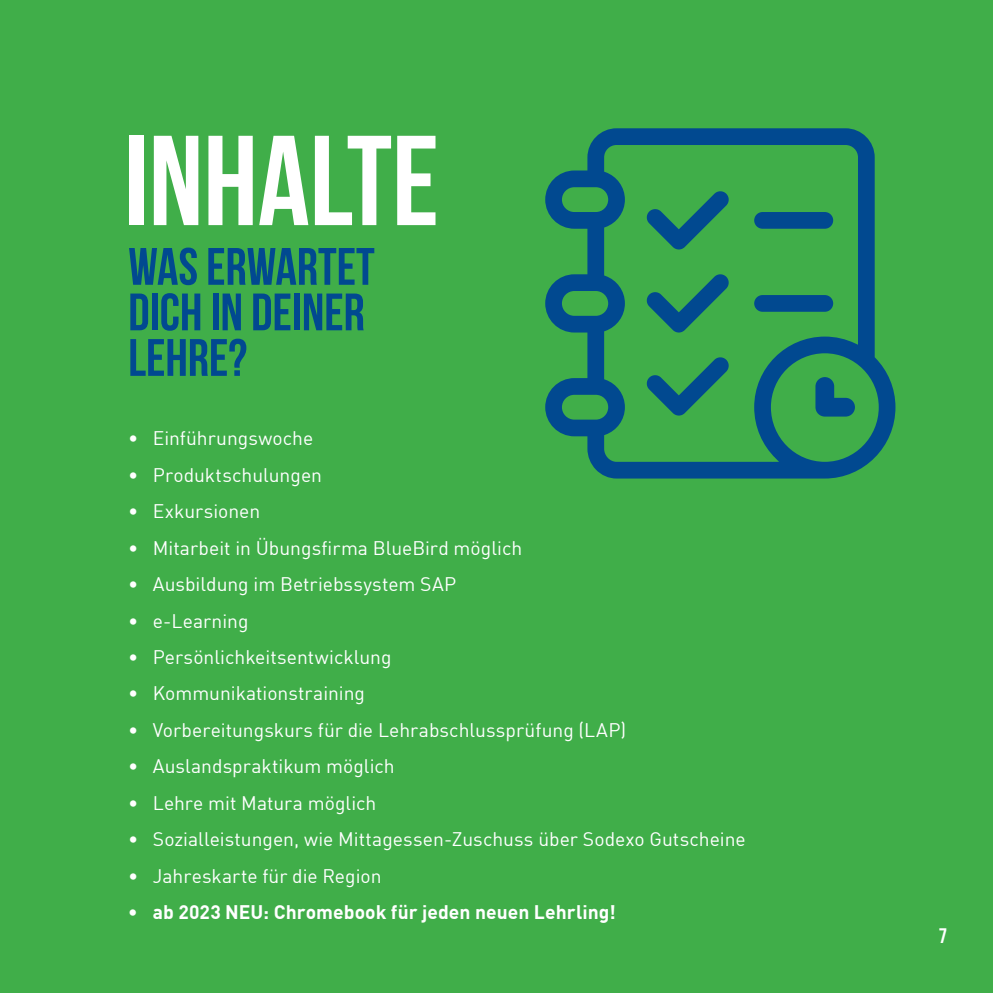
<style>
.page{position:relative;width:993px;height:993px;background:#fff}
.page>*{position:absolute;margin:0;border:0;box-sizing:border-box;transform-origin:0 0}
.t1{font:127.58px "Bebas Neue";color:#fff}
.t2{font:52.5px/45.5px "Bebas Neue";color:#014990}
.t3{font:21px "Bebas Neue";color:#fff}
.t4{font:19.25px "DIN Offc Pro";color:#fff}
.t5{font:700 19.25px "DIN Offc Pro";letter-spacing:.005em;color:#fff}
</style>
<div class="page">
<div style="left:0;top:0;width:992px;height:992px;background:#40ae49"></div>
<svg style="left:545px;top:128px;width:351px;height:351px"></svg>
<div style="left:752px;top:210px;width:82px;height:21px;background:#014990;border-radius:10px"></div>
<div style="left:749px;top:208px;width:87px;height:25px;border:4px solid #40ae49;border-radius:10px"></div>
<div style="left:752px;top:293px;width:82px;height:21px;background:#014990;border-radius:10px"></div>
<div style="left:749px;top:291px;width:87px;height:25px;border:4px solid #40ae49;border-radius:10px"></div>
<svg style="left:812px;top:374px;width:45px;height:45px"></svg>
<svg style="left:637px;top:182px;width:100px;height:74px"></svg>
<svg style="left:637px;top:265px;width:100px;height:74px"></svg>
<svg style="left:637px;top:348px;width:100px;height:74px"></svg>
<p class="t1" style="left:124px;top:111px;width:316px">INHALTE</p>
<p class="t2" style="left:128px;top:243px;width:248px">WAS ERWARTET<br>DICH IN DEINER<br>LEHRE?</p>
<p class="t4" style="left:128px;top:423px;width:186px">• Einführungswoche</p>
<p class="t4" style="left:128px;top:459px;width:195px">• Produktschulungen</p>
<p class="t4" style="left:128px;top:496px;width:133px">• Exkursionen</p>
<p class="t4" style="left:128px;top:532px;width:395px">• Mitarbeit in Übungsfirma BlueBird möglich</p>
<p class="t4" style="left:128px;top:569px;width:329px">• Ausbildung im Betriebssystem SAP</p>
<p class="t4" style="left:128px;top:605px;width:122px">• e-Learning</p>
<p class="t4" style="left:128px;top:641px;width:265px">• Persönlichkeitsentwicklung</p>
<p class="t4" style="left:128px;top:678px;width:238px">• Kommunikationstraining</p>
<p class="t4" style="left:128px;top:714px;width:499px">• Vorbereitungskurs für die Lehrabschlussprüfung (LAP)</p>
<p class="t4" style="left:128px;top:751px;width:268px">• Auslandspraktikum möglich</p>
<p class="t4" style="left:128px;top:787px;width:249px">• Lehre mit Matura möglich</p>
<p class="t4" style="left:128px;top:823px;width:618px">• Sozialleistungen, wie Mittagessen-Zuschuss über Sodexo Gutscheine</p>
<p class="t4" style="left:128px;top:860px;width:255px">• Jahreskarte für die Region</p>
<p class="t5" style="left:128px;top:895px;width:489px">• ab 2023 NEU: Chromebook für jeden neuen Lehrling!</p>
<p class="t3" style="left:938px;top:923px;width:10px">7</p>
</div>
